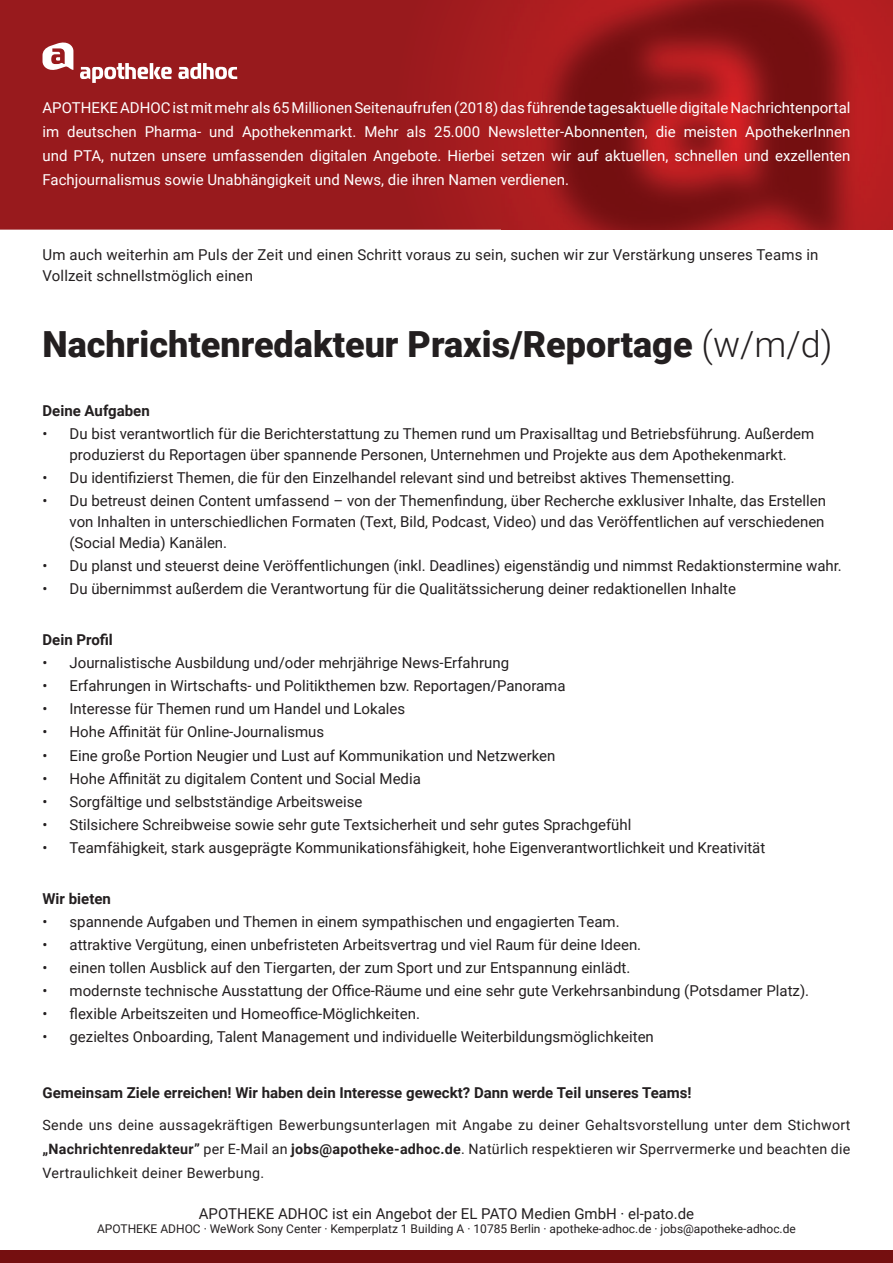
<style>
.page{position:relative;width:893px;height:1263px;background:#fff}
.page>*{position:absolute;margin:0;border:0;box-sizing:border-box;transform-origin:0 0}
.t1{font:900 36px "Roboto";color:#231f20}
.t2{font:15px/21px "Roboto";color:#231f20}
.t3{font:15px/24px "Roboto";color:#fff;text-align:justify}
.t4{font:700 15px "Roboto";color:#231f20}
.t5{font:14.25px/24px "Roboto";letter-spacing:.02em;color:#231f20;text-align:justify}
.t6{font:12px "Roboto";color:#231f20}
.s1{font-weight:300}
.s2{font-weight:700}
</style>
<div class="page">
<div style="left:0;top:1251px;width:893px;height:12px;background:#750f10"></div>
<svg style="left:0;top:0;width:502px;height:230px;background:#9a1a1d"></svg>
<img style="left:502px;top:0;width:391px;height:230px">
<svg style="left:43px;top:40px;width:194px;height:43px"></svg>
<p class="t3" style="left:43px;top:95px;width:809px">APOTHEKE ADHOC ist mit mehr als 65 Millionen Seitenaufrufen (2018) das führende tagesaktuelle digitale Nachrichtenportal im deutschen Pharma- und Apothekenmarkt. Mehr als 25.000 Newsletter-Abonnenten, die meisten ApothekerInnen und PTA, nutzen unsere umfassenden digitalen Angebote. Hierbei setzen wir auf aktuellen, schnellen und exzellenten Fachjournalismus sowie Unabhängigkeit und News, die ihren Namen verdienen.</p>
<p class="t2" style="left:43px;top:244px;width:777px">Um auch weiterhin am Puls der Zeit und einen Schritt voraus zu sein, suchen wir zur Verstärkung unseres Teams in<br>Vollzeit schnellstmöglich einen</p>
<h1 class="t1" style="left:43px;top:319px;width:791px">Nachrichtenredakteur Praxis/Reportage <span class="s1">(w/m/d)</span></h1>
<p class="t4" style="left:43px;top:400px;width:109px">Deine Aufgaben</p>
<p class="t2" style="left:43px;top:422px;width:773px;text-align:center">• Du bist verantwortlich für die Berichterstattung zu Themen rund um Praxisalltag und Betriebsführung. Außerdem produzierst du Reportagen über spannende Personen, Unternehmen und Projekte aus dem Apothekenmarkt.</p>
<p class="t2" style="left:43px;top:466px;width:694px">• Du identifizierst Themen, die für den Einzelhandel relevant sind und betreibst aktives Themensetting.</p>
<p class="t2" style="left:70px;top:490px;width:758px;text-align:justify;text-indent:-27px">• Du betreust deinen Content umfassend – von der Themenfindung, über Recherche exklusiver Inhalte, das Erstellen von Inhalten in unterschiedlichen Formaten (Text, Bild, Podcast, Video) und das Veröffentlichen auf verschiedenen (Social Media) Kanälen.</p>
<p class="t2" style="left:43px;top:555px;width:801px">• Du planst und steuerst deine Veröffentlichungen (inkl. Deadlines) eigenständig und nimmst Redaktionstermine wahr.</p>
<p class="t2" style="left:43px;top:578px;width:695px">• Du übernimmst außerdem die Verantwortung für die Qualitätssicherung deiner redaktionellen Inhalte</p>
<p class="t4" style="left:43px;top:629px;width:72px">Dein Profil</p>
<p class="t2" style="left:43px;top:651px;width:468px">• Journalistische Ausbildung und/oder mehrjährige News-Erfahrung</p>
<p class="t2" style="left:43px;top:675px;width:525px">• Erfahrungen in Wirtschafts- und Politikthemen bzw. Reportagen/Panorama</p>
<p class="t2" style="left:43px;top:698px;width:364px">• Interesse für Themen rund um Handel und Lokales</p>
<p class="t2" style="left:43px;top:721px;width:283px">• Hohe Affinität für Online-Journalismus</p>
<p class="t2" style="left:43px;top:744px;width:514px">• Eine große Portion Neugier und Lust auf Kommunikation und Netzwerken</p>
<p class="t2" style="left:43px;top:767px;width:380px">• Hohe Affinität zu digitalem Content und Social Media</p>
<p class="t2" style="left:43px;top:790px;width:321px">• Sorgfältige und selbstständige Arbeitsweise</p>
<p class="t2" style="left:43px;top:813px;width:590px">• Stilsichere Schreibweise sowie sehr gute Textsicherheit und sehr gutes Sprachgefühl</p>
<p class="t2" style="left:43px;top:837px;width:724px">• Teamfähigkeit, stark ausgeprägte Kommunikationsfähigkeit, hohe Eigenverantwortlichkeit und Kreativität</p>
<p class="t4" style="left:43px;top:888px;width:70px">Wir bieten</p>
<p class="t2" style="left:43px;top:910px;width:579px">• spannende Aufgaben und Themen in einem sympathischen und engagierten Team.</p>
<p class="t2" style="left:43px;top:933px;width:600px">• attraktive Vergütung, einen unbefristeten Arbeitsvertrag und viel Raum für deine Ideen.</p>
<p class="t2" style="left:43px;top:956px;width:589px">• einen tollen Ausblick auf den Tiergarten, der zum Sport und zur Entspannung einlädt.</p>
<p class="t2" style="left:43px;top:980px;width:768px">• modernste technische Ausstattung der Office-Räume und eine sehr gute Verkehrsanbindung (Potsdamer Platz).</p>
<p class="t2" style="left:43px;top:1003px;width:379px">• flexible Arbeitszeiten und Homeoffice-Möglichkeiten.</p>
<p class="t2" style="left:43px;top:1026px;width:613px">• gezieltes Onboarding, Talent Management und individuelle Weiterbildungsmöglichkeiten</p>
<p class="t4" style="left:43px;top:1082px;width:651px">Gemeinsam Ziele erreichen! Wir haben dein Interesse geweckt? Dann werde Teil unseres Teams!</p>
<p class="t5" style="left:43px;top:1113px;width:810px">Sende uns deine aussagekräftigen Bewerbungsunterlagen mit Angabe zu deiner Gehaltsvorstellung unter dem Stichwort <span class="s2">„Nachrichtenredakteur”</span> per E-Mail an <span class="s2">jobs@apotheke-adhoc.de</span>. Natürlich respektieren wir Sperrvermerke und beachten die Vertraulichkeit deiner Bewerbung.</p>
<p class="t2" style="left:199px;top:1202px;width:497px">APOTHEKE ADHOC ist ein Angebot der EL PATO Medien GmbH · el-pato.de</p>
<p class="t6" style="left:97px;top:1221px;width:700px">APOTHEKE ADHOC · WeWork Sony Center · Kemperplatz 1 Building A · 10785 Berlin · apotheke-adhoc.de · jobs@apotheke-adhoc.de</p>
</div>
